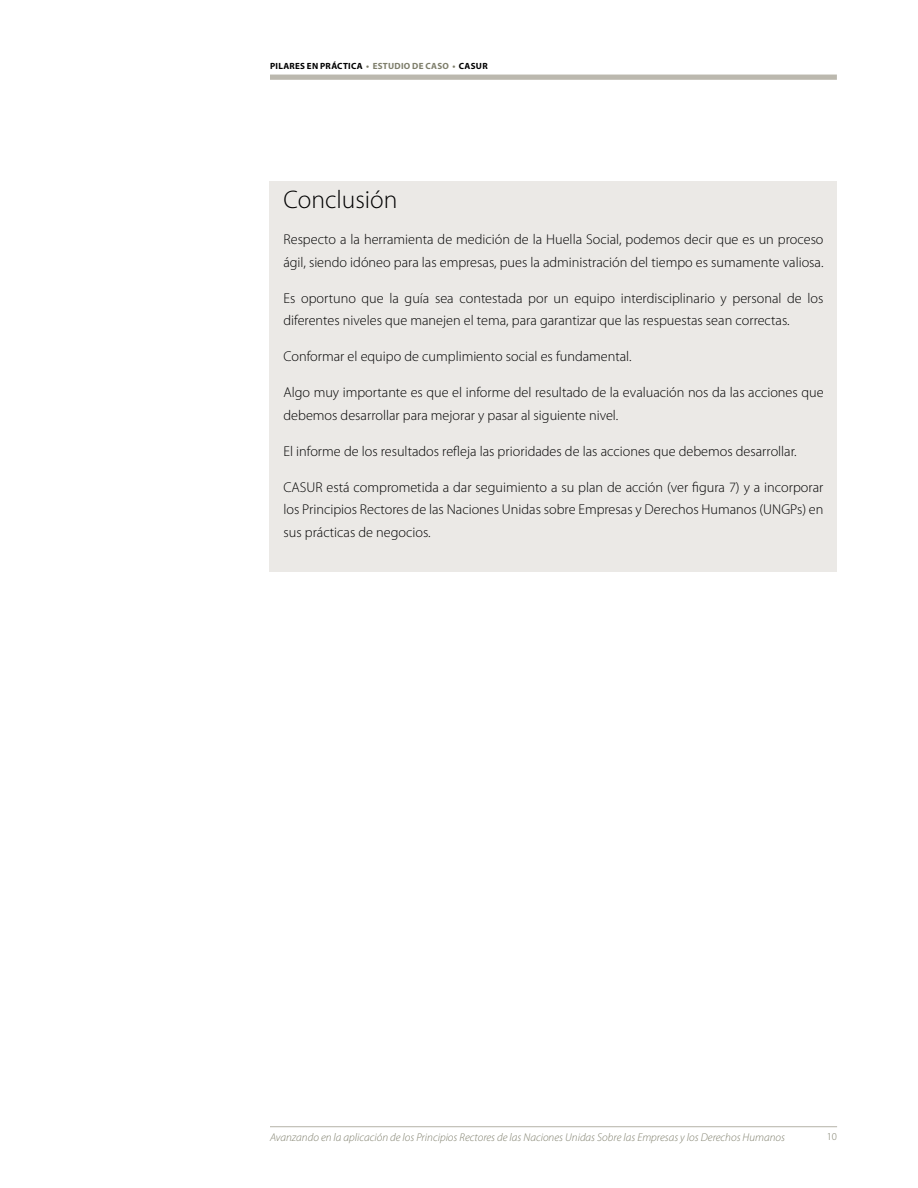
<style>
.page{position:relative;width:918px;height:1188px;background:#fff}
.page>*{position:absolute;margin:0;border:0;box-sizing:border-box;transform-origin:0 0}
.t1{font:300 25.5px "Myriad Pro";color:#000}
.t2{font:300 14.25px/22.5px "Myriad Pro";color:#000}
.t3{font:italic 300 11.25px "Myriad Pro";color:#7e7e6b}
.t4{font:300 10.5px "Myriad Pro";color:#7e7e6b}
.t5{font:700 9px "Myriad Pro";letter-spacing:.035em;color:#000}
.s1{color:#7e7e6b}
</style>
<div class="page">
<div style="left:270px;top:75px;width:567px;height:5px;background:#bbb8ae"></div>
<hr style="left:270px;top:1126px;width:567px;height:1px;background:#b5b2a7">
<div style="left:270px;top:181px;width:567px;height:391px;background:#ebe9e6"></div>
<p class="t5" style="left:270px;top:60px;width:219px">PILARES EN PRÁCTICA <span class="s1">• ESTUDIO DE CASO •</span> CASUR</p>
<h1 class="t1" style="left:284px;top:186px;width:116px">Conclusión</h1>
<p class="t2" style="left:284px;top:228px;width:542px">Respecto a la herramienta de medición de la Huella Social, podemos decir que es un proceso ágil, siendo idóneo para las empresas, pues la administración del tiempo es sumamente valiosa.</p>
<p class="t2" style="left:284px;top:287px;width:541px">Es oportuno que la guía sea contestada por un equipo interdisciplinario y personal de los diferentes niveles que manejen el tema, para garantizar que las respuestas sean correctas.</p>
<p class="t2" style="left:284px;top:345px;width:350px">Conformar el equipo de cumplimiento social es fundamental.</p>
<p class="t2" style="left:284px;top:381px;width:542px">Algo muy importante es que el informe del resultado de la evaluación nos da las acciones que debemos desarrollar para mejorar y pasar al siguiente nivel.</p>
<p class="t2" style="left:284px;top:440px;width:515px">El informe de los resultados refleja las prioridades de las acciones que debemos desarrollar.</p>
<p class="t2" style="left:284px;top:476px;width:542px;text-align:justify">CASUR está comprometida a dar seguimiento a su plan de acción (ver figura 7) y a incorporar los Principios Rectores de las Naciones Unidas sobre Empresas y Derechos Humanos (UNGPs) en sus prácticas de negocios.</p>
<p class="t3" style="left:270px;top:1130px;width:517px">Avanzando en la aplicación de los Principios Rectores de las Naciones Unidas Sobre las Empresas y los Derechos Humanos</p>
<p class="t4" style="left:827px;top:1130px;width:12px">10</p>
</div>
